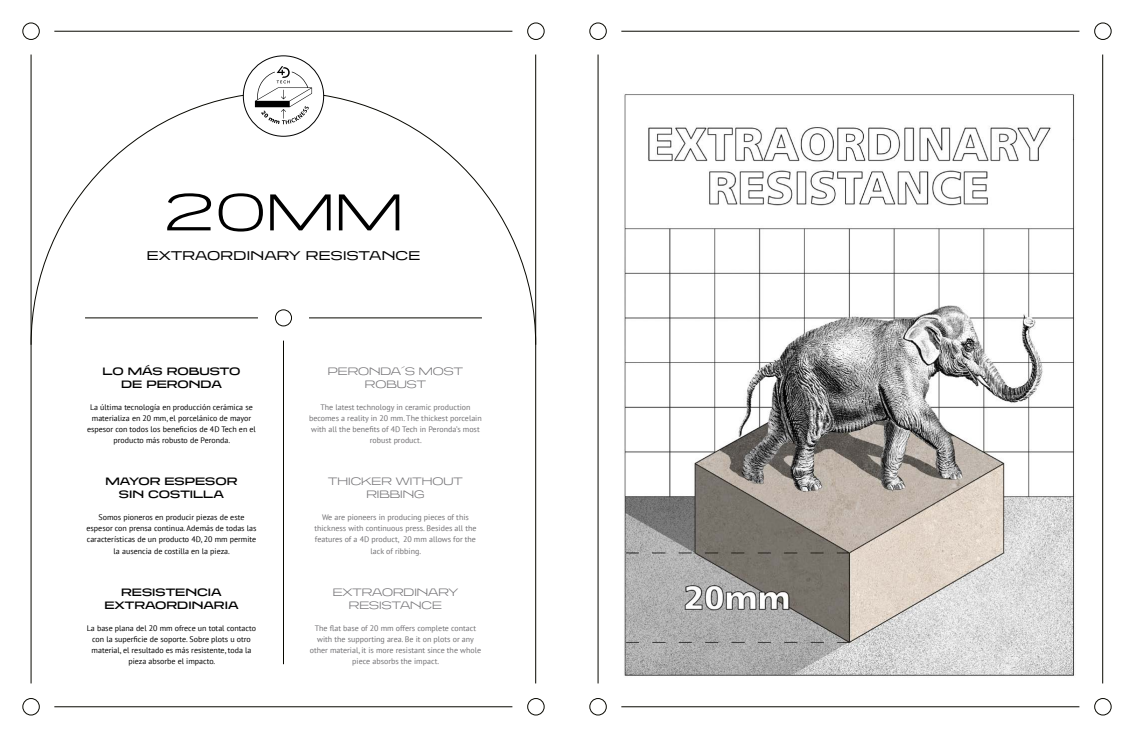
<style>
.page{position:relative;width:1134px;height:738px;background:#fff}
.page>*{position:absolute;margin:0;border:0;box-sizing:border-box;transform-origin:0 0}
.t1{font:53px "Tussilago Lt";color:#000}
.t2{font:13px "Tussilago Bk";letter-spacing:.02em;color:#000}
.t3{font:11px/13px "Tussilago Rg";color:#000;text-align:center}
.t4{font:11px/13px "Tussilago Lt";color:#717073;text-align:center}
.t5{font:8px/11px "PT Sans";color:#000;text-align:center}
.t6{font:8px/11px "PT Sans";color:#717073;text-align:center}
</style>
<div class="page">
<svg style="left:30px;top:91px;width:507px;height:254px"></svg>
<hr style="left:309px;top:317px;width:173px;height:1px;background:#080800">
<hr style="left:85px;top:317px;width:173px;height:1px;background:#080800">
<div style="left:275px;top:309px;width:16px;height:17px;background:#fff;border-radius:50%"></div>
<div style="left:275px;top:309px;width:17px;height:17px;border:1px solid #080800;border-radius:50%"></div>
<hr style="left:283px;top:340px;width:1px;height:323px;background:#080800">
<div style="left:243px;top:56px;width:81px;height:80px;background:#fff;border-radius:50%"></div>
<div style="left:243px;top:55px;width:81px;height:82px;border:1px solid #000;border-radius:50%"></div>
<svg style="left:255px;top:66px;width:57px;height:58px"></svg>
<img style="left:624px;top:94px;width:451px;height:582px">
<hr style="left:31px;top:54px;width:1px;height:315px;background:#080800">
<hr style="left:535px;top:54px;width:1px;height:315px;background:#080800">
<svg style="left:22px;top:22px;width:523px;height:18px"></svg>
<hr style="left:31px;top:369px;width:1px;height:314px;background:#080800">
<hr style="left:535px;top:369px;width:1px;height:314px;background:#080800">
<svg style="left:22px;top:698px;width:523px;height:17px"></svg>
<hr style="left:597px;top:54px;width:1px;height:315px;background:#080800">
<hr style="left:1102px;top:54px;width:1px;height:315px;background:#080800">
<svg style="left:589px;top:22px;width:523px;height:18px"></svg>
<hr style="left:597px;top:369px;width:1px;height:314px;background:#080800">
<hr style="left:1102px;top:369px;width:1px;height:314px;background:#080800">
<svg style="left:589px;top:698px;width:523px;height:17px"></svg>
<h1 class="t1" style="left:164px;top:178px;width:240px">20MM</h1>
<h2 class="t2" style="left:147px;top:247px;width:275px">EXTRAORDINARY RESISTANCE</h2>
<h3 class="t3" style="left:102px;top:363px;width:140px">LO MÁS ROBUSTO<br>DE PERONDA</h3>
<h3 class="t4" style="left:328px;top:363px;width:137px">PERONDA´S MOST<br>ROBUST</h3>
<p class="t5" style="left:87px;top:401px;width:170px">La última tecnología en producción cerámica se materializa en 20 mm, el porcelánico de mayor espesor con todos los beneficios de 4D Tech en el producto más robusto de Peronda.</p>
<p class="t6" style="left:309px;top:401px;width:174px">The latest technology in ceramic production becomes a reality in 20 mm. The thickest porcelain with all the benefits of 4D Tech in Peronda’s most robust product.</p>
<h3 class="t3" style="left:106px;top:474px;width:133px">MAYOR ESPESOR<br>SIN COSTILLA</h3>
<h3 class="t4" style="left:328px;top:474px;width:136px">THICKER WITHOUT<br>RIBBING</h3>
<p class="t5" style="left:87px;top:511px;width:171px">Somos pioneros en producir piezas de este espesor con prensa continua. Además de todas las características de un producto 4D, 20 mm permite la ausencia de costilla en la pieza.</p>
<p class="t6" style="left:314px;top:511px;width:164px">We are pioneers in producing pieces of this thickness with continuous press. Besides all the features of a 4D product, 20 mm allows for the lack of ribbing.</p>
<h3 class="t3" style="left:104px;top:585px;width:136px">RESISTENCIA<br>EXTRAORDINARIA</h3>
<h3 class="t4" style="left:333px;top:585px;width:127px">EXTRAORDINARY<br>RESISTANCE</h3>
<p class="t5" style="left:87px;top:622px;width:171px">La base plana del 20 mm ofrece un total contacto con la superficie de soporte. Sobre plots u otro material, el resultado es más resistente, toda la pieza absorbe el impacto.</p>
<p class="t6" style="left:310px;top:622px;width:173px">The flat base of 20 mm offers complete contact with the supporting area. Be it on plots or any other material, it is more resistant since the whole piece absorbs the impact.</p>
</div>
